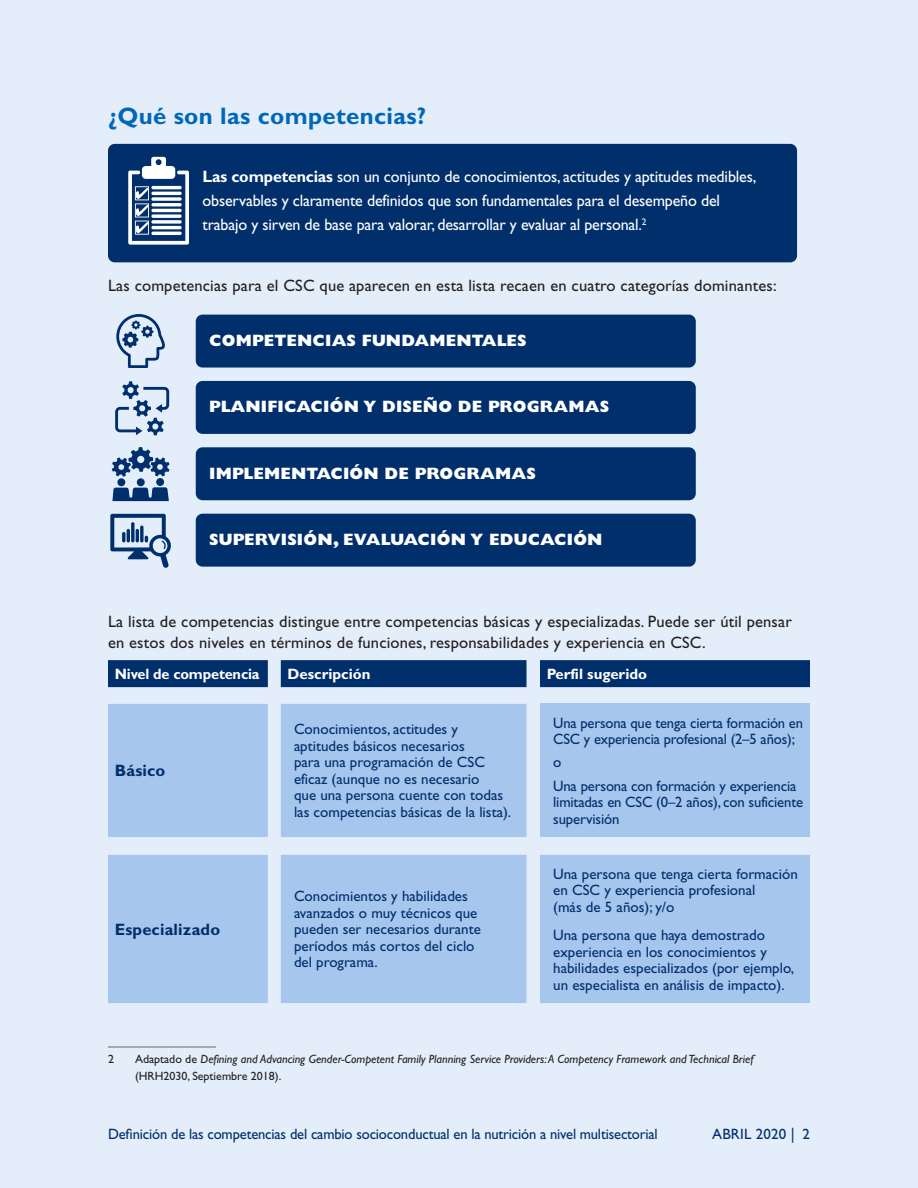
<style>
.page{position:relative;width:918px;height:1188px;background:#e4eefa}
.page>*{position:absolute;margin:0;border:0;box-sizing:border-box;transform-origin:0 0}
.t1{font:700 24px "Gill Sans Std";letter-spacing:.015em;color:#0067b9}
.Body_Text{font:16.5px/21px "Gill Sans Std";letter-spacing:.01em;color:#231f20}
.Definition{font:16.5px/24px "Gill Sans Std";letter-spacing:-.01em;color:#fff}
.Categories{font:800 16.5px "Gill Sans Std";letter-spacing:.01em;color:#fff}
.Body_Text-2{font:700 16.5px "Gill Sans Std";letter-spacing:.01em;color:#002f6c}
.Table-Text{font:15px/16.5px "Gill Sans Std";color:#002f6c}
.Table-Head1{font:700 15px "Gill Sans Std";color:#fff}
.Footnote{font:italic 12px/16.5px "Gill Sans Std";color:#231f20}
.Footnote-2{font:12px "Gill Sans Std";color:#231f20}
.s1{font-weight:700}
.s2{font-style:normal}
</style>
<div class="page">
<div style="left:108px;top:144px;width:689px;height:118px;background:#002f6c;border-radius:7px"></div>
<div style="left:196px;top:315px;width:500px;height:53px;background:#002f6c;border-radius:7px"></div>
<div style="left:196px;top:381px;width:500px;height:53px;background:#002f6c;border-radius:7px"></div>
<div style="left:196px;top:447px;width:500px;height:53px;background:#002f6c;border-radius:7px"></div>
<div style="left:196px;top:514px;width:500px;height:53px;background:#002f6c;border-radius:7px"></div>
<svg style="left:108px;top:660px;width:702px;height:27px;background:#093772"></svg>
<svg style="left:108px;top:704px;width:702px;height:299px;background:#aecaee"></svg>
<div style="left:540px;top:704px;width:270px;height:133px;background:#a7c6ed"></div>
<hr style="left:108px;top:1047px;width:108px;height:1px;background:#6c6463">
<svg style="left:128px;top:157px;width:61px;height:88px"></svg>
<svg style="left:116px;top:314px;width:49px;height:54px"></svg>
<svg style="left:115px;top:381px;width:54px;height:54px"></svg>
<div style="left:137px;top:478px;width:8px;height:8px;background:#002f6c;border-radius:50%"></div>
<div style="left:117px;top:478px;width:8px;height:8px;background:#002f6c;border-radius:50%"></div>
<div style="left:156px;top:478px;width:8px;height:8px;background:#002f6c;border-radius:50%"></div>
<svg style="left:112px;top:447px;width:58px;height:30px"></svg>
<svg style="left:112px;top:487px;width:57px;height:14px"></svg>
<svg style="left:110px;top:514px;width:61px;height:54px"></svg>
<svg style="left:140px;top:526px;width:4px;height:16px"></svg>
<h3 class="t1" style="left:108px;top:102px;width:320px">¿Qué son las competencias?</h3>
<p class="Definition" style="left:202px;top:165px;width:555px"><span class="s1">Las competencias</span> son un conjunto de conocimientos, actitudes y aptitudes medibles, observables y claramente definidos que son fundamentales para el desempeño del trabajo y sirven de base para valorar, desarrollar y evaluar al personal.<sup>2</sup></p>
<p class="Body_Text" style="left:108px;top:275px;width:670px">Las competencias para el CSC que aparecen en esta lista recaen en cuatro categorías dominantes:</p>
<p class="Categories" style="left:209px;top:331px;width:319px">COMPETENCIAS FUNDAMENTALES</p>
<p class="Categories" style="left:209px;top:397px;width:401px">PLANIFICACIÓN Y DISEÑO DE PROGRAMAS</p>
<p class="Categories" style="left:209px;top:464px;width:328px">IMPLEMENTACIÓN DE PROGRAMAS</p>
<p class="Categories" style="left:209px;top:530px;width:395px">SUPERVISIÓN, EVALUACIÓN Y EDUCACIÓN</p>
<p class="Body_Text" style="left:108px;top:611px;width:685px">La lista de competencias distingue entre competencias básicas y especializadas. Puede ser útil pensar en estos dos niveles en términos de funciones, responsabilidades y experiencia en CSC.</p>
<p class="Table-Head1" style="left:115px;top:665px;width:146px">Nivel de competencia</p>
<p class="Table-Head1" style="left:288px;top:665px;width:84px">Descripción</p>
<p class="Table-Head1" style="left:547px;top:665px;width:102px">Perfil sugerido</p>
<p class="Body_Text-2" style="left:115px;top:761px;width:52px">Básico</p>
<p class="Body_Text-2" style="left:115px;top:919px;width:107px">Especializado</p>
<p class="Table-Text" style="left:294px;top:721px;width:219px">Conocimientos, actitudes y aptitudes básicos necesarios<br>para una programación de CSC eficaz (aunque no es necesario<br>que una persona cuente con todas las competencias básicas de la lista).</p>
<p class="Table-Text" style="left:553px;top:714px;width:251px">Una persona que tenga cierta formación en<br>CSC y experiencia profesional (2–5 años);</p>
<p class="Table-Text" style="left:553px;top:754px;width:10px">o</p>
<p class="Table-Text" style="left:553px;top:777px;width:252px">Una persona con formación y experiencia limitadas en CSC (0–2 años), con suficiente supervisión</p>
<p class="Table-Text" style="left:294px;top:888px;width:189px">Conocimientos y habilidades avanzados o muy técnicos que pueden ser necesarios durante períodos más cortos del ciclo del programa.</p>
<p class="Table-Text" style="left:553px;top:865px;width:246px">Una persona que tenga cierta formación en CSC y experiencia profesional<br>(más de 5 años); y/o</p>
<p class="Table-Text" style="left:553px;top:927px;width:242px">Una persona que haya demostrado experiencia en los conocimientos y habilidades especializados (por ejemplo, un especialista en análisis de impacto).</p>
<p class="Footnote-2" style="left:108px;top:1053px;width:7px">2</p>
<p class="Footnote" style="left:135px;top:1051px;width:620px"><span class="s2">Adaptado de</span> Defining and Advancing Gender-Competent Family Planning Service Providers: A Competency Framework and Technical Brief <span class="s2">(HRH2030, Septiembre 2018).</span></p>
<p class="Table-Text" style="left:108px;top:1126px;width:551px">Definición de las competencias del cambio socioconductual en la nutrición a nivel multisectorial</p>
<p class="Table-Text" style="left:712px;top:1126px;width:99px">ABRIL 2020 | 2</p>
</div>
